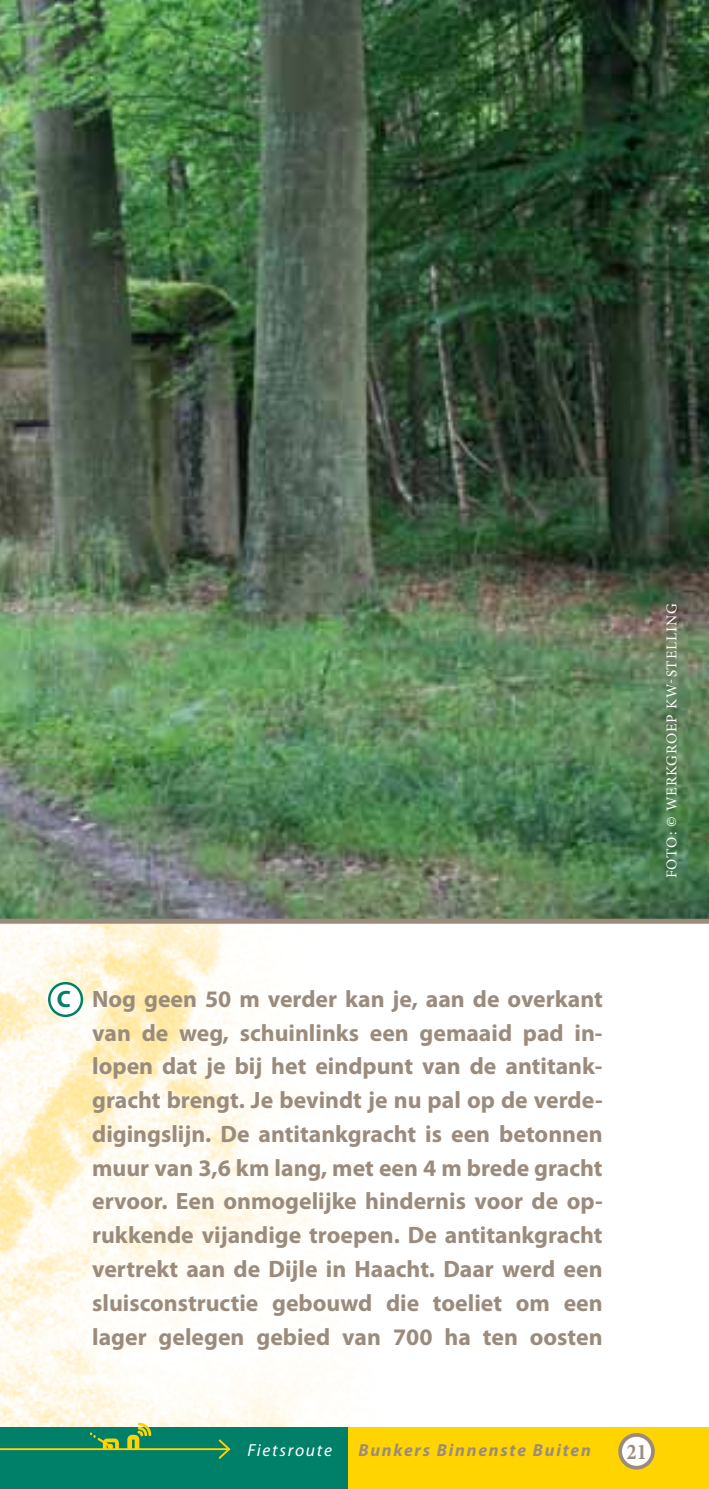
<style>
.page{position:relative;width:709px;height:1489px;background:#fff}
.page>*{position:absolute;margin:0;border:0;box-sizing:border-box;transform-origin:0 0}
.t1{font:700 23.75px/33.8px "Myriad Pro";color:#9a8b7d;text-align:justify}
.t2{font:700 22.5px "Minion Pro";color:#9a8b7d;scale:.9 1}
.t3{font:italic 700 17.5px "Myriad Pro";letter-spacing:.1em;color:#9a8b7d}
.t4{font:italic 17.5px "Myriad Pro";letter-spacing:.1em;color:#fff}
.t5{font:15px "Minion Pro";letter-spacing:.06em;color:#fff}
.s1{color:#008069}
</style>
<div class="page">
<img style="left:0;top:923px;width:420px;height:504px">
<img style="left:0;top:0;width:709px;height:923px">
<svg style="left:48px;top:981px;width:35px;height:36px"></svg>
<div style="left:330px;top:1427px;width:379px;height:61px;background:#ffd400"></div>
<svg style="left:618px;top:1433px;width:37px;height:36px"></svg>
<div style="left:0;top:1427px;width:347px;height:61px;background:#008069"></div>
<hr style="left:0;top:1447px;width:230px;height:2px;background:#ffd400">
<svg style="left:219px;top:1439px;width:11px;height:19px"></svg>
<svg style="left:127px;top:1422px;width:24px;height:26px"></svg>
<svg style="left:90px;top:1432px;width:29px;height:16px"></svg>
<p class="t5" style="left:661px;top:878px;width:277px;rotate:-90deg">FOTO: © WERKGROEP KW-STELLING</p>
<p class="t1" style="left:92px;top:981px;width:512px;text-indent:-35px"><span class="s1">c</span> Nog geen 50 m verder kan je, aan de overkant van de weg, schuinlinks een gemaaid pad in&shy;lopen dat je bij het eindpunt van de antitank&shy;gracht brengt. je bevindt je nu pal op de verde&shy;digingslijn. De antitankgracht is een betonnen muur van 3,6 km lang, met een 4 m brede gracht ervoor. Een onmogelijke hindernis voor de op&shy;rukkende vijandige troepen. De antitankgracht vertrekt aan de Dijle in haacht. Daar werd een sluisconstructie gebouwd die toeliet om een lager gelegen gebied van 700 ha ten oosten</p>
<p class="t4" style="left:247px;top:1440px;width:86px">Fietsroute</p>
<p class="t3" style="left:358px;top:1439px;width:234px">Bunkers Binnenste Buiten</p>
<p class="t2" style="left:626px;top:1435px;width:24px">21</p>
</div>
